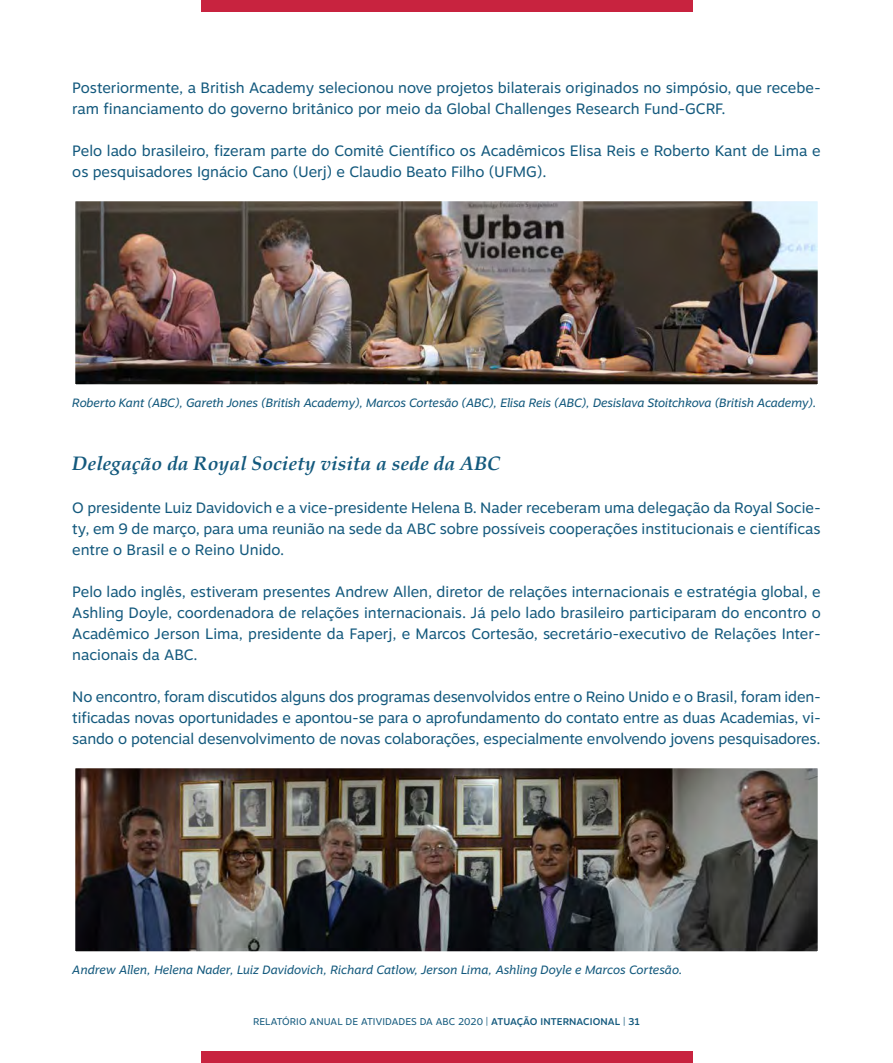
<style>
.page{position:relative;width:893px;height:1063px;background:#fff}
.page>*{position:absolute;margin:0;border:0;box-sizing:border-box;transform-origin:0 0}
.t1{font:italic 700 19.5px "Book Antiqua";color:#13597d}
.Text_corrido{font:15px/21px "Motiva Sans";color:#13597d;text-align:justify}
.Text_corrido-2{font:italic 12px "Motiva Sans";letter-spacing:-.01em;color:#13597d}
.t2{font:9.75px "Motiva Sans";letter-spacing:.01em;color:#13597d}
.s1{font-weight:500}
</style>
<div class="page">
<div style="left:201px;top:1051px;width:491px;height:12px;background:#c8233f"></div>
<div style="left:201px;top:0;width:491px;height:12px;background:#c8233f"></div>
<img style="left:76px;top:202px;width:741px;height:181px">
<div style="left:69px;top:195px;width:755px;height:195px;border:6px solid #fff"></div>
<img style="left:76px;top:769px;width:741px;height:181px">
<div style="left:69px;top:762px;width:755px;height:195px;border:6px solid #fff"></div>
<p class="Text_corrido" style="left:72px;top:77px;width:750px">Posteriormente, a British Academy selecionou nove projetos bilaterais originados no simpósio, que recebe&shy;ram financiamento do governo britânico por meio da Global Challenges Research Fund-GCRF.</p>
<p class="Text_corrido" style="left:72px;top:140px;width:750px">Pelo lado brasileiro, fizeram parte do Comitê Científico os Acadêmicos Elisa Reis e Roberto Kant de Lima e os pesquisadores Ignácio Cano (Uerj) e Claudio Beato Filho (UFMG).</p>
<p class="Text_corrido-2" style="left:72px;top:394px;width:746px">Roberto Kant (ABC), Gareth Jones (British Academy), Marcos Cortesão (ABC), Elisa Reis (ABC), Desislava Stoitchkova (British Academy).</p>
<p class="t1" style="left:72px;top:450px;width:430px">Delegação da Royal Society visita a sede da ABC</p>
<p class="Text_corrido" style="left:72px;top:497px;width:750px">O presidente Luiz Davidovich e a vice-presidente Helena B. Nader receberam uma delegação da Royal Socie&shy;ty, em 9 de março, para uma reunião na sede da ABC sobre possíveis cooperações institucionais e científicas entre o Brasil e o Reino Unido.</p>
<p class="Text_corrido" style="left:72px;top:581px;width:750px">Pelo lado inglês, estiveram presentes Andrew Allen, diretor de relações internacionais e estratégia global, e Ashling Doyle, coordenadora de relações internacionais. Já pelo lado brasileiro participaram do encontro o Acadêmico Jerson Lima, presidente da Faperj, e Marcos Cortesão, secretário-executivo de Relações Inter&shy;nacionais da ABC.</p>
<p class="Text_corrido" style="left:72px;top:686px;width:750px">No encontro, foram discutidos alguns dos programas desenvolvidos entre o Reino Unido e o Brasil, foram iden&shy;tificadas novas oportunidades e apontou-se para o aprofundamento do contato entre as duas Academias, vi&shy;sando o potencial desenvolvimento de novas colaborações, especialmente envolvendo jovens pesquisadores.</p>
<p class="Text_corrido-2" style="left:72px;top:961px;width:612px">Andrew Allen, Helena Nader, Luiz Davidovich, Richard Catlow, Jerson Lima, Ashling Doyle e Marcos Cortesão.</p>
<p class="t2" style="left:253px;top:1014px;width:388px">RELATÓRIO ANUAL DE ATIVIDADES DA ABC 2020 | <span class="s1">ATUAÇÃO INTERNACIONAL</span> | <span class="s1">31</span></p>
</div>
